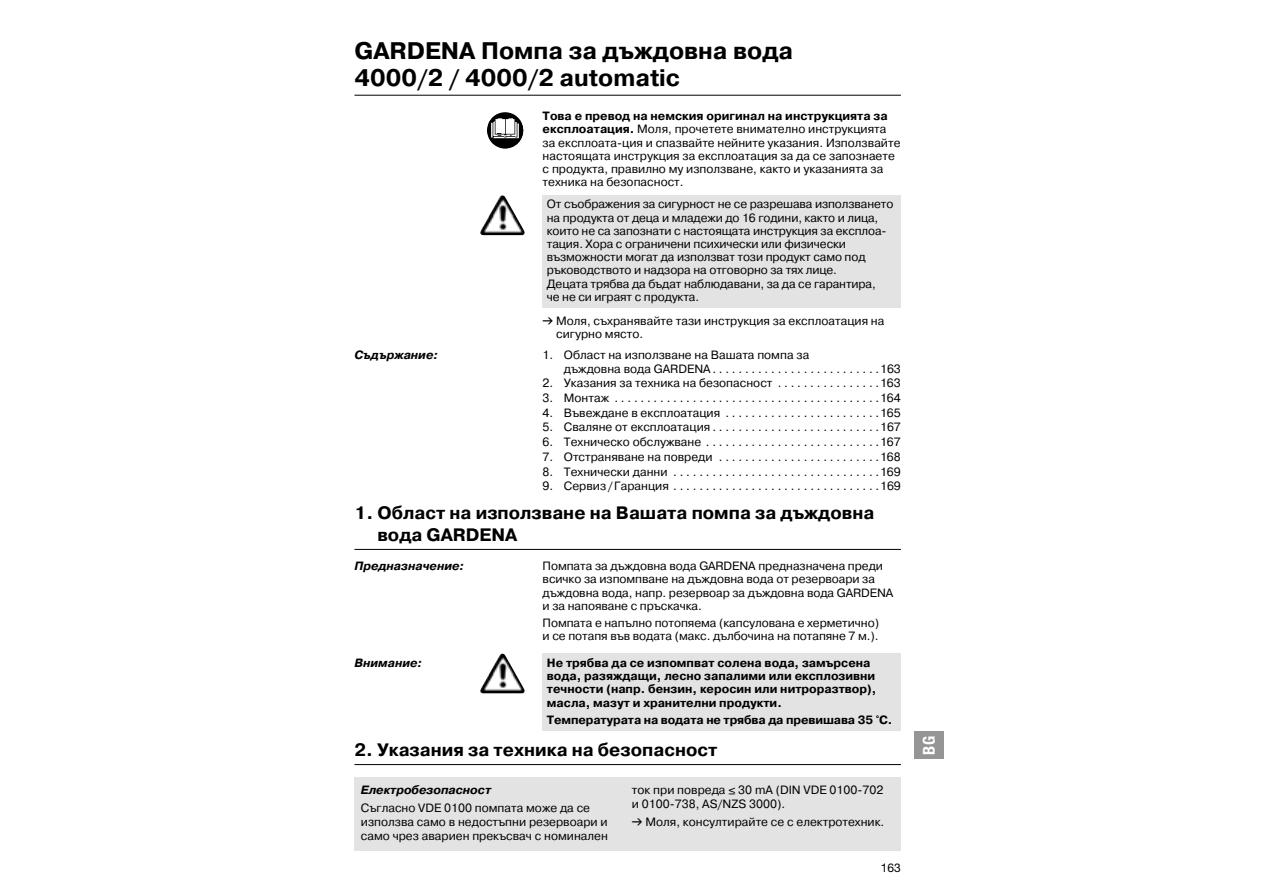
<style>
.page{position:relative;width:1263px;height:893px;background:#fff}
.page>*{position:absolute;margin:0;border:0;box-sizing:border-box;transform-origin:0 0}
.t1{font:24px/27px "GARDENA Pro CYR Bold";color:#000}
.t2{font:18px/21.8px "GARDENA Pro CYR Bold";color:#000}
.t3{font:16.5px "GARDENA Pro Bo Cond";color:#fff}
.t4{font:12px/13.2px "GARDENA Pro CYR Regular";color:#000}
.t5{font:12px/13.2px "GARDENA Pro CYR Bold";color:#000}
.t6{font:12px "GARDENA Pro CYR Bo Ita";color:#000}
.t7{font:12px "GARDENA Pro";color:#000}
.s1{font-family:"GARDENA Pro CYR Bold"}
.s2{font-family:"Formdruck"}
.s3{font-family:"GARDENA Pro"}
</style>
<div class="page">
<div style="left:543px;top:195px;width:358px;height:112px;background:#e3e3e3"></div>
<hr style="left:354px;top:95px;width:547px;height:1px;background:#000">
<svg style="left:509px;top:144px;width:8px;height:4px"></svg>
<img style="left:502px;top:195px;width:11px;height:16px">
<div style="left:543px;top:653px;width:358px;height:77px;background:#e3e3e3"></div>
<hr style="left:354px;top:549px;width:547px;height:1px;background:#000">
<img style="left:502px;top:654px;width:11px;height:15px">
<hr style="left:354px;top:764px;width:547px;height:1px;background:#000">
<div style="left:354px;top:777px;width:547px;height:73px;background:#e3e3e3"></div>
<div style="left:914px;top:732px;width:29px;height:27px;background:#959595"></div>
<h1 class="t1" style="left:354px;top:40px;width:440px">GARDENA Помпа за дъждовна вода<br>4000/2 / 4000/2 automatic</h1>
<p class="t5" style="left:543px;top:111px;width:346px">Това е превод на немския оригинал на инструкцията за</p>
<p class="t4" style="left:543px;top:124px;width:359px"><span class="s1">експлоатация.</span> Моля, прочетете внимателно инструкцията за експлоата-ция и спазвайте нейните указания. Използвайте настоящата инструкция за експлоатация за да се запознаете с продукта, правилно му използване, както и указанията за техника на безопасност.</p>
<p class="t4" style="left:547px;top:199px;width:348px">От съображения за сигурност не се разрешава използването на продукта от деца и младежи до 16 години, както и лица, които не са запознати с настоящата инструкция за експлоа&shy;тация. Хора с ограничени психически или физически възможности могат да използват този продукт само под ръководството и надзора на отговорно за тях лице.<br>Децата трябва да бъдат наблюдавани, за да се гарантира,<br>че не си играят с продукта.</p>
<p class="t4" style="left:556px;top:315px;width:330px;text-indent:-14px"><span class="s2">v</span> Моля, съхранявайте тази инструкция за експлоатация на сигурно място.</p>
<p class="t6" style="left:354px;top:351px;width:85px">Съдържание:</p>
<p class="t4" style="left:564px;top:350px;width:338px;text-indent:-21px">1. Област на използване на Вашата помпа за<br>дъждовна вода GARDENA . . . . . . . . . . . . . . . . . . . . . . . . . .163</p>
<p class="t4" style="left:543px;top:378px;width:360px">2. Указания за техника на безопасност . . . . . . . . . . . . . . . .163</p>
<p class="t4" style="left:543px;top:392px;width:360px">3. Монтаж . . . . . . . . . . . . . . . . . . . . . . . . . . . . . . . . . . . . . . . . .164</p>
<p class="t4" style="left:543px;top:407px;width:360px">4. Въвеждане в експлоатация . . . . . . . . . . . . . . . . . . . . . . . .165</p>
<p class="t4" style="left:543px;top:422px;width:360px">5. Сваляне от експлоатация . . . . . . . . . . . . . . . . . . . . . . . . . .167</p>
<p class="t4" style="left:543px;top:436px;width:360px">6. Техническо обслужване . . . . . . . . . . . . . . . . . . . . . . . . . . .167</p>
<p class="t4" style="left:543px;top:451px;width:360px">7. Отстраняване на повреди . . . . . . . . . . . . . . . . . . . . . . . . .168</p>
<p class="t4" style="left:543px;top:466px;width:360px">8. Технически данни . . . . . . . . . . . . . . . . . . . . . . . . . . . . . . . .169</p>
<p class="t4" style="left:543px;top:481px;width:360px">9. Сервиз / Гаранция . . . . . . . . . . . . . . . . . . . . . . . . . . . . . . . .169</p>
<h2 class="t2" style="left:377px;top:503px;width:498px;text-indent:-23px">1. Област на използване на Вашата помпа за дъждовна вода GARDENA</h2>
<p class="t6" style="left:354px;top:561px;width:111px">Предназначение:</p>
<p class="t4" style="left:543px;top:560px;width:352px">Помпата за дъждовна вода GARDENA предназначена преди всичко за изпомпване на дъждовна вода от резервоари за дъждовна вода, напр. резервоар за дъждовна вода GARDENA и за напояване с пръскачка.</p>
<p class="t4" style="left:543px;top:618px;width:338px">Помпата е напълно потопяема (капсулована е херметично) и се потапя във водата (макс. дълбочина на потапяне 7 м.).</p>
<p class="t6" style="left:354px;top:658px;width:69px">Внимание:</p>
<p class="t5" style="left:547px;top:657px;width:331px">Не трябва да се изпомпват солена вода, замърсена вода, разяждащи, лесно запалими или експлозивни течности (напр. бензин, керосин или нитроразтвор), масла, мазут и хранителни продукти.</p>
<p class="t5" style="left:547px;top:714px;width:347px">Температурата на водата не трябва да превишава 35 °C.</p>
<h2 class="t2" style="left:354px;top:740px;width:364px">2. Указания за техника на безопасност</h2>
<p class="t6" style="left:361px;top:785px;width:132px">Електробезопасност</p>
<p class="t4" style="left:361px;top:802px;width:249px;line-height:13.8px">Съгласно VDE 0100 помпата може да се използва само в недостъпни резервоари и само чрез авариен прекъсвач с номинален</p>
<p class="t4" style="left:632px;top:784px;width:253px;line-height:13.8px">ток при повреда <span class="s3">≤</span> 30 mA (DIN VDE 0100-702 и 0100-738, AS/NZS 3000).</p>
<p class="t4" style="left:632px;top:816px;width:254px"><span class="s2">v</span> Моля, консултирайте се с електротехник.</p>
<p class="t7" style="left:881px;top:863px;width:22px">163</p>
<h3 class="t3" style="left:923px;top:755px;width:20px;rotate:-90deg">BG</h3>
</div>
